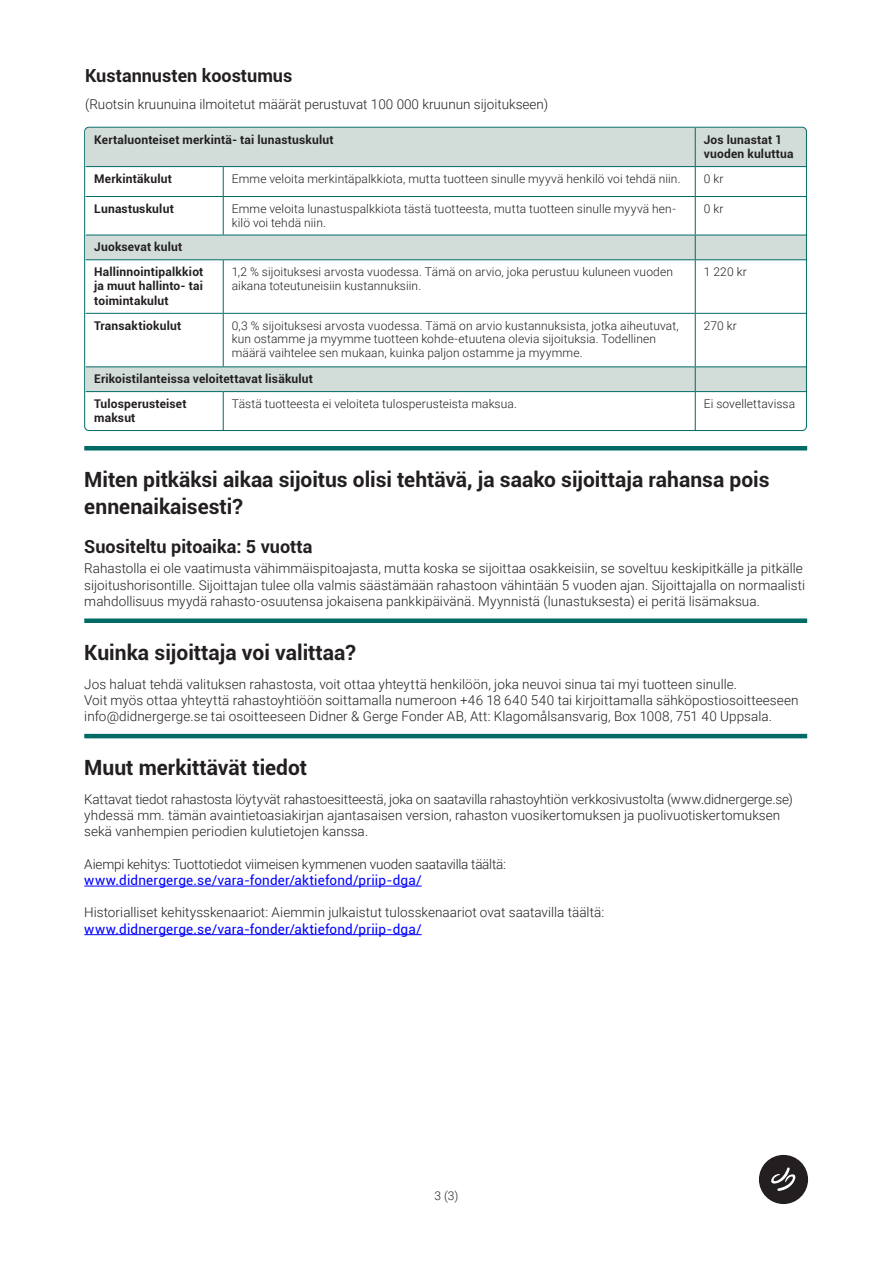
<style>
.page{position:relative;width:893px;height:1263px;background:#fff}
.page>*{position:absolute;margin:0;border:0;box-sizing:border-box;transform-origin:0 0}
.t1{font:700 21px/27px "Roboto";color:#231f20}
.t2{font:700 18px "Roboto";color:#231f20}
.t3{font:300 13.5px/16.2px "Roboto";letter-spacing:.005em;color:#231f20}
.t4{font:13.5px "Roboto";letter-spacing:.015em;color:#00f}
.t5{font:300 13.5px "Roboto";letter-spacing:-.015em;color:#231f20}
.t6{font:300 12px/13.8px "Roboto";letter-spacing:.01em;color:#231f20}
.t7{font:700 12px/24.8px "Roboto";letter-spacing:.015em;color:#231f20}
</style>
<div class="page">
<svg style="left:758px;top:1154px;width:51px;height:50px"></svg>
<div style="left:86px;top:129px;width:719px;height:37px;background:#d2ddda"></div>
<svg style="left:86px;top:167px;width:719px;height:262px"></svg>
<svg style="left:223px;top:167px;width:1px;height:29px"></svg>
<hr style="left:223px;top:197px;width:1px;height:38px;background:#006a64">
<hr style="left:223px;top:260px;width:1px;height:53px;background:#006a64">
<hr style="left:223px;top:314px;width:1px;height:52px;background:#006a64">
<hr style="left:223px;top:392px;width:1px;height:38px;background:#006a64">
<hr style="left:695px;top:128px;width:1px;height:38px;background:#006a64">
<hr style="left:86px;top:166px;width:137px;height:1px;background:#006a64">
<hr style="left:223px;top:166px;width:472px;height:1px;background:#006a64">
<hr style="left:695px;top:166px;width:111px;height:1px;background:#006a64">
<svg style="left:695px;top:167px;width:1px;height:29px"></svg>
<hr style="left:86px;top:196px;width:137px;height:1px;background:#006a64">
<hr style="left:223px;top:196px;width:472px;height:1px;background:#006a64">
<hr style="left:695px;top:196px;width:111px;height:1px;background:#006a64">
<hr style="left:695px;top:197px;width:1px;height:38px;background:#006a64">
<hr style="left:86px;top:235px;width:137px;height:1px;background:#006a64">
<hr style="left:223px;top:235px;width:472px;height:1px;background:#006a64">
<hr style="left:695px;top:235px;width:111px;height:1px;background:#006a64">
<svg style="left:695px;top:235px;width:1px;height:24px"></svg>
<hr style="left:86px;top:259px;width:137px;height:1px;background:#006a64">
<hr style="left:223px;top:259px;width:472px;height:1px;background:#006a64">
<hr style="left:695px;top:259px;width:111px;height:1px;background:#006a64">
<hr style="left:695px;top:260px;width:1px;height:53px;background:#006a64">
<hr style="left:86px;top:313px;width:137px;height:1px;background:#006a64">
<hr style="left:223px;top:313px;width:472px;height:1px;background:#006a64">
<hr style="left:695px;top:313px;width:111px;height:1px;background:#006a64">
<hr style="left:695px;top:314px;width:1px;height:52px;background:#006a64">
<hr style="left:86px;top:366px;width:137px;height:1px;background:#006a64">
<hr style="left:223px;top:366px;width:472px;height:1px;background:#006a64">
<hr style="left:695px;top:366px;width:111px;height:1px;background:#006a64">
<svg style="left:695px;top:367px;width:1px;height:24px"></svg>
<hr style="left:86px;top:391px;width:137px;height:1px;background:#006a64">
<hr style="left:223px;top:391px;width:472px;height:1px;background:#006a64">
<hr style="left:695px;top:391px;width:111px;height:1px;background:#006a64">
<hr style="left:695px;top:392px;width:1px;height:38px;background:#006a64">
<hr style="left:84px;top:446px;width:723px;height:4px;background:#006a64">
<div style="left:84px;top:618px;width:723px;height:5px;background:#006a64"></div>
<hr style="left:84px;top:734px;width:723px;height:4px;background:#006a64">
<hr style="left:84px;top:886px;width:338px;height:1px;background:#00f">
<hr style="left:84px;top:934px;width:338px;height:1px;background:#00f">
<h2 class="t2" style="left:85px;top:62px;width:209px">Kustannusten koostumus</h2>
<p class="t3" style="left:85px;top:96px;width:465px">(Ruotsin kruunuina ilmoitetut määrät perustuvat 100 000 kruunun sijoitukseen)</p>
<p class="t7" style="left:94px;top:127px;width:241px">Kertaluonteiset merkintä- tai lunastuskulut</p>
<p class="t7" style="left:704px;top:133px;width:91px;line-height:13.8px">Jos lunastat 1 vuoden kuluttua</p>
<p class="t7" style="left:94px;top:166px;width:79px">Merkintäkulut</p>
<p class="t6" style="left:232px;top:171px;width:450px">Emme veloita merkintäpalkkiota, mutta tuotteen sinulle myyvä henkilö voi tehdä niin.</p>
<p class="t6" style="left:704px;top:171px;width:21px">0 kr</p>
<p class="t7" style="left:94px;top:196px;width:81px">Lunastuskulut</p>
<p class="t6" style="left:232px;top:201px;width:445px">Emme veloita lunastuspalkkiota tästä tuotteesta, mutta tuotteen sinulle myyvä hen&shy;kilö voi tehdä niin.</p>
<p class="t6" style="left:704px;top:201px;width:21px">0 kr</p>
<p class="t7" style="left:94px;top:234px;width:111px">Juoksevat kulut<br>Hallinnointipalkkiot</p>
<p class="t7" style="left:94px;top:278px;width:110px;line-height:14.4px">ja muut hallinto- tai toimintakulut</p>
<p class="t6" style="left:232px;top:264px;width:443px">1,2 % sijoituksesi arvosta vuodessa. Tämä on arvio, joka perustuu kuluneen vuoden aikana toteutuneisiin kustannuksiin.</p>
<p class="t6" style="left:704px;top:264px;width:45px">1 220 kr</p>
<p class="t7" style="left:94px;top:312px;width:89px">Transaktiokulut</p>
<p class="t6" style="left:232px;top:318px;width:448px">0,3 % sijoituksesi arvosta vuodessa. Tämä on arvio kustannuksista, jotka aiheutuvat, kun ostamme ja myymme tuotteen kohde-etuutena olevia sijoituksia. Todellinen määrä vaihtelee sen mukaan, kuinka paljon ostamme ja myymme.</p>
<p class="t6" style="left:704px;top:318px;width:35px">270 kr</p>
<p class="t7" style="left:94px;top:366px;width:220px">Erikoistilanteissa veloitettavat lisäkulut<br>Tulosperusteiset</p>
<p class="t7" style="left:94px;top:405px;width:43px">maksut</p>
<p class="t6" style="left:232px;top:396px;width:287px">Tästä tuotteesta ei veloiteta tulosperusteista maksua.</p>
<p class="t6" style="left:704px;top:396px;width:93px">Ei sovellettavissa</p>
<h1 class="t1" style="left:84px;top:465px;width:687px">Miten pitkäksi aikaa sijoitus olisi tehtävä, ja saako sijoittaja rahansa pois ennenaikaisesti?</h1>
<h2 class="t2" style="left:84px;top:534px;width:230px">Suositeltu pitoaika: 5 vuotta</h2>
<p class="t3" style="left:84px;top:560px;width:722px">Rahastolla ei ole vaatimusta vähimmäispitoajasta, mutta koska se sijoittaa osakkeisiin, se soveltuu keskipitkälle ja pitkälle sijoitushorisontille. Sijoittajan tulee olla valmis säästämään rahastoon vähintään 5 vuoden ajan. Sijoittajalla on normaalisti mahdollisuus myydä rahasto-osuutensa jokaisena pankkipäivänä. Myynnistä (lunastuksesta) ei peritä lisämaksua.</p>
<h1 class="t1" style="left:84px;top:638px;width:273px">Kuinka sijoittaja voi valittaa?</h1>
<p class="t3" style="left:84px;top:675px;width:716px">Jos haluat tehdä valituksen rahastosta, voit ottaa yhteyttä henkilöön, joka neuvoi sinua tai myi tuotteen sinulle.<br>Voit myös ottaa yhteyttä rahastoyhtiöön soittamalla numeroon +46 18 640 540 tai kirjoittamalla sähköpostiosoitteeseen info@didnergerge.se tai osoitteeseen Didner &amp; Gerge Fonder AB, Att: Klagomålsansvarig, Box 1008, 751 40 Uppsala.</p>
<h1 class="t1" style="left:84px;top:753px;width:224px">Muut merkittävät tiedot</h1>
<p class="t3" style="left:84px;top:791px;width:710px">Kattavat tiedot rahastosta löytyvät rahastoesitteestä, joka on saatavilla rahastoyhtiön verkkosivustolta (www.didnergerge.se) yhdessä mm. tämän avaintietoasiakirjan ajantasaisen version, rahaston vuosikertomuksen ja puolivuotiskertomuksen sekä vanhempien periodien kulutietojen kanssa.</p>
<p class="t5" style="left:84px;top:855px;width:423px">Aiempi kehitys: Tuottotiedot viimeisen kymmenen vuoden saatavilla täältä:</p>
<p class="t4" style="left:84px;top:871px;width:339px">www.didnergerge.se/vara-fonder/aktiefond/priip-dga/</p>
<p class="t3" style="left:84px;top:904px;width:521px">Historialliset kehitysskenaariot: Aiemmin julkaistut tulosskenaariot ovat saatavilla täältä:</p>
<p class="t4" style="left:84px;top:919px;width:339px">www.didnergerge.se/vara-fonder/aktiefond/priip-dga/</p>
<p class="t6" style="left:434px;top:1188px;width:25px">3 (3)</p>
</div>
